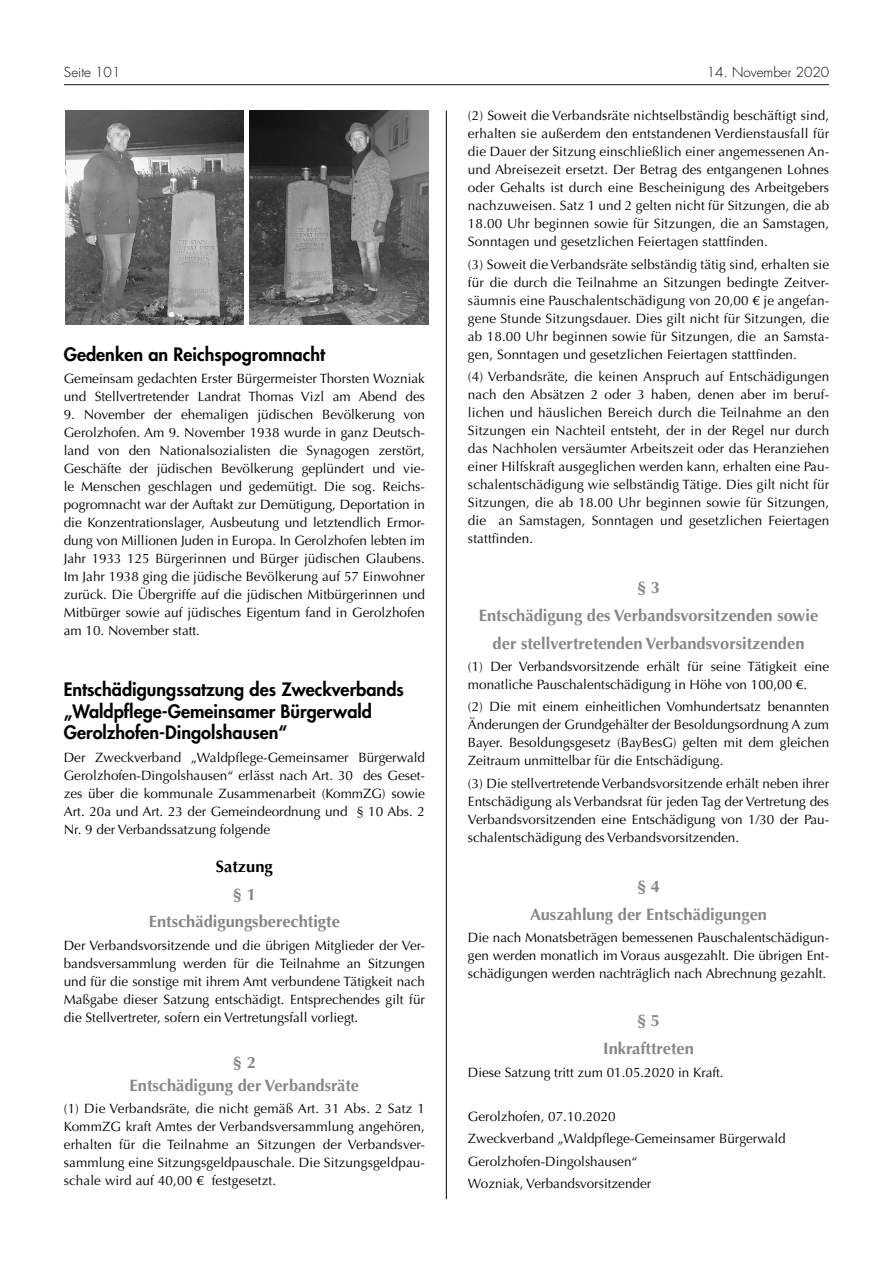
<style>
.page{position:relative;width:893px;height:1263px;background:#fff}
.page>*{position:absolute;margin:0;border:0;box-sizing:border-box;transform-origin:0 0}
.t1{font:800 18px/21.6px "Futura Std";color:#000}
.t2{font:700 16.5px/27.9px "Optima LT Std";color:#868686;text-align:center}
.t3{font:700 16.5px "Optima LT Std";color:#000}
.t4{font:13.5px/18px "Optima LT Std";color:#000;text-align:justify}
.t5{font:300 13.5px "Futura Std";color:#000}
</style>
<div class="page">
<hr style="left:64px;top:84px;width:765px;height:1px;background:#171717">
<hr style="left:446px;top:111px;width:1px;height:1088px;background:#000">
<img style="left:65px;top:111px;width:179px;height:213px">
<img style="left:250px;top:111px;width:178px;height:213px">
<p class="t5" style="left:64px;top:64px;width:58px">Seite 101</p>
<p class="t5" style="left:707px;top:64px;width:124px">14. November 2020</p>
<h1 class="t1" style="left:64px;top:343px;width:263px">Gedenken an Reichspogromnacht</h1>
<p class="t4" style="left:64px;top:370px;width:363px">Gemeinsam gedachten Erster Bürgermeister Thorsten Wozniak und Stellvertretender Landrat Thomas Vizl am Abend des</p>
<p class="t4" style="left:64px;top:406px;width:363px">9. November der ehemaligen jüdischen Bevölkerung von Gerolzhofen. Am 9. November 1938 wurde in ganz Deutsch&shy;land von den Nationalsozialisten die Synagogen zerstört, Geschäfte der jüdischen Bevölkerung geplündert und vie&shy;le Menschen geschlagen und gedemütigt. Die sog. Reichs&shy;pogromnacht war der Auftakt zur Demütigung, Deportation in die Konzentrationslager, Ausbeutung und letztendlich Ermor&shy;dung von Millionen Juden in Europa. In Gerolzhofen lebten im Jahr 1933 125 Bürgerinnen und Bürger jüdischen Glaubens.<br>Im Jahr 1938 ging die jüdische Bevölkerung auf 57 Einwohner zurück. Die Übergriffe auf die jüdischen Mitbürgerinnen und Mitbürger sowie auf jüdisches Eigentum fand in Gerolzhofen am 10. November statt.</p>
<h1 class="t1" style="left:64px;top:679px;width:342px">Entschädigungssatzung des Zweckverbands „Waldpflege-Gemeinsamer Bürgerwald<br>Gerolzhofen-Dingolshausen“</h1>
<p class="t4" style="left:64px;top:748px;width:363px">Der Zweckverband „Waldpflege-Gemeinsamer Bürgerwald Gerolzhofen-Dingolshausen“ erlässt nach Art. 30 des Geset&shy;zes über die kommunale Zusammenarbeit (KommZG) sowie Art. 20a und Art. 23 der Gemeindeordnung und § 10 Abs. 2<br>Nr. 9 der Verbandssatzung folgende</p>
<p class="t3" style="left:216px;top:856px;width:58px">Satzung</p>
<p class="t2" style="left:149px;top:880px;width:193px">§ 1<br>Entschädigungsberechtigte</p>
<p class="t4" style="left:64px;top:936px;width:363px">Der Verbandsvorsitzende und die übrigen Mitglieder der Ver&shy;bandsversammlung werden für die Teilnahme an Sitzungen und für die sonstige mit ihrem Amt verbundene Tätigkeit nach Maßgabe dieser Satzung entschädigt. Entsprechendes gilt für die Stellvertreter, sofern ein Vertretungsfall vorliegt.</p>
<p class="t2" style="left:130px;top:1050px;width:231px;line-height:23.5px">§ 2<br>Entschädigung der Verbandsräte</p>
<p class="t4" style="left:64px;top:1100px;width:363px">(1) Die Verbandsräte, die nicht gemäß Art. 31 Abs. 2 Satz 1<br>KommZG kraft Amtes der Verbandsversammlung angehören, erhalten für die Teilnahme an Sitzungen der Verbandsver&shy;sammlung eine Sitzungsgeldpauschale. Die Sitzungsgeldpau&shy;schale wird auf 40,00 € festgesetzt.</p>
<p class="t4" style="left:468px;top:107px;width:363px">(2) Soweit die Verbandsräte nichtselbständig beschäftigt sind, erhalten sie außerdem den entstandenen Verdienstausfall für die Dauer der Sitzung einschließlich einer angemessenen An&shy;und Abreisezeit ersetzt. Der Betrag des entgangenen Lohnes oder Gehalts ist durch eine Bescheinigung des Arbeitgebers nachzuweisen. Satz 1 und 2 gelten nicht für Sitzungen, die ab 18.00 Uhr beginnen sowie für Sitzungen, die an Samstagen, Sonntagen und gesetzlichen Feiertagen stattfinden.</p>
<p class="t4" style="left:468px;top:255px;width:363px">(3) Soweit die Verbandsräte selbständig tätig sind, erhalten sie für die durch die Teilnahme an Sitzungen bedingte Zeitver&shy;säumnis eine Pauschalentschädigung von 20,00 € je angefan&shy;gene Stunde Sitzungsdauer. Dies gilt nicht für Sitzungen, die ab 18.00 Uhr beginnen sowie für Sitzungen, die an Samsta&shy;gen, Sonntagen und gesetzlichen Feiertagen stattfinden.</p>
<p class="t4" style="left:468px;top:368px;width:363px">(4) Verbandsräte, die keinen Anspruch auf Entschädigungen nach den Absätzen 2 oder 3 haben, denen aber im beruf&shy;lichen und häuslichen Bereich durch die Teilnahme an den Sitzungen ein Nachteil entsteht, der in der Regel nur durch das Nachholen versäumter Arbeitszeit oder das Heranziehen einer Hilfskraft ausgeglichen werden kann, erhalten eine Pau&shy;schalentschädigung wie selbständig Tätige. Dies gilt nicht für Sitzungen, die ab 18.00 Uhr beginnen sowie für Sitzungen, die an Samstagen, Sonntagen und gesetzlichen Feiertagen stattfinden.</p>
<p class="t2" style="left:479px;top:574px;width:341px">§ 3<br>Entschädigung des Verbandsvorsitzenden sowie der stellvertretenden Verbandsvorsitzenden</p>
<p class="t4" style="left:468px;top:658px;width:363px">(1) Der Verbandsvorsitzende erhält für seine Tätigkeit eine monatliche Pauschalentschädigung in Höhe von 100,00 €.</p>
<p class="t4" style="left:468px;top:698px;width:363px">(2) Die mit einem einheitlichen Vomhundertsatz benannten Änderungen der Grundgehälter der Besoldungsordnung A zum Bayer. Besoldungsgesetz (BayBesG) gelten mit dem gleichen Zeitraum unmittelbar für die Entschädigung.</p>
<p class="t4" style="left:468px;top:774px;width:363px">(3) Die stellvertretende Verbandsvorsitzende erhält neben ihrer Entschädigung als Verbandsrat für jeden Tag der Vertretung des Verbandsvorsitzenden eine Entschädigung von 1/30 der Pau&shy;schalentschädigung des Verbandsvorsitzenden.</p>
<p class="t2" style="left:530px;top:872px;width:239px">§ 4<br>Auszahlung der Entschädigungen</p>
<p class="t4" style="left:468px;top:928px;width:363px">Die nach Monatsbeträgen bemessenen Pauschalentschädigun&shy;gen werden monatlich im Voraus ausgezahlt. Die übrigen Ent&shy;schädigungen werden nachträglich nach Abrechnung gezahlt.</p>
<p class="t2" style="left:603px;top:1007px;width:92px">§ 5<br>Inkrafttreten</p>
<p class="t4" style="left:468px;top:1063px;width:257px">Diese Satzung tritt zum 01.05.2020 in Kraft.</p>
<p class="t4" style="left:468px;top:1105px;width:319px;line-height:22.2px;text-align:left">Gerolzhofen, 07.10.2020<br>Zweckverband „Waldpflege-Gemeinsamer Bürgerwald Gerolzhofen-Dingolshausen“<br>Wozniak, Verbandsvorsitzender</p>
</div>
